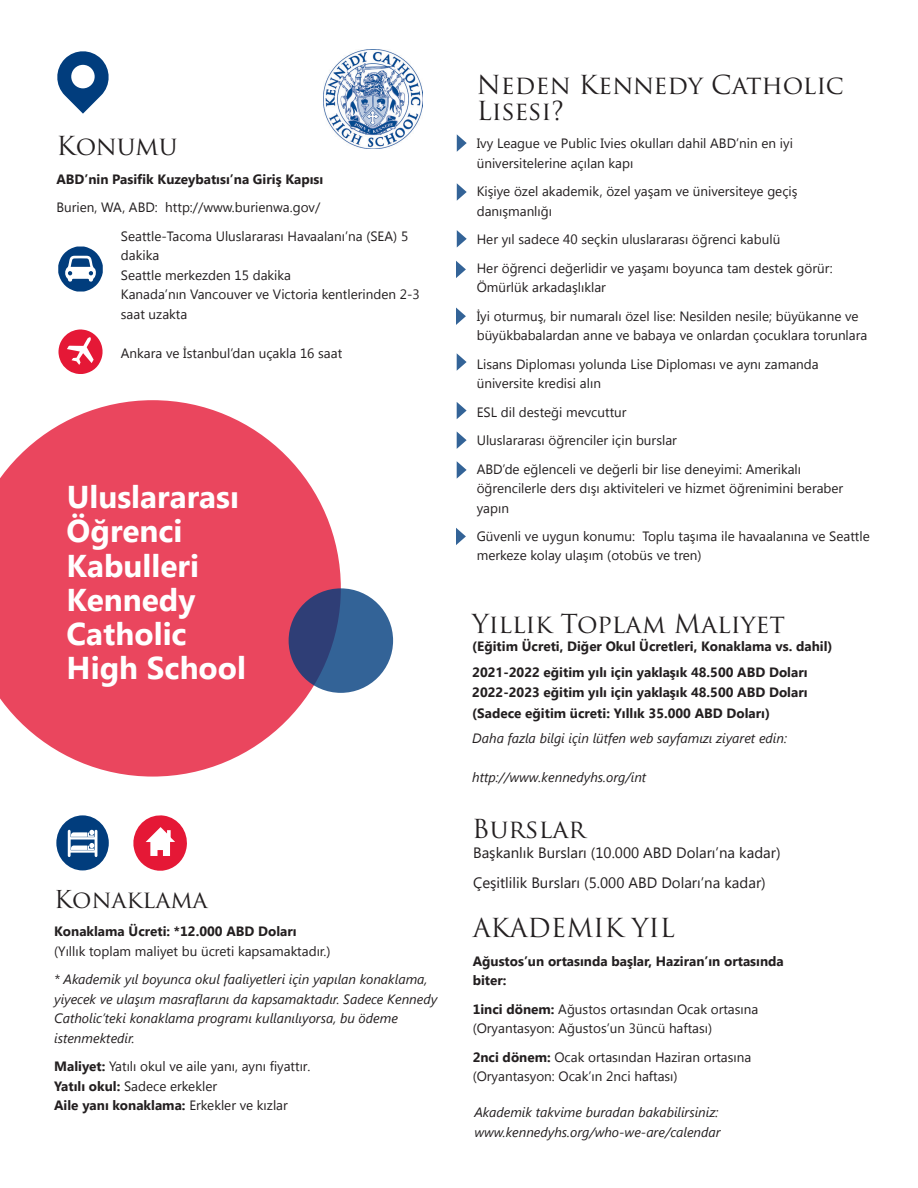
<style>
.page{position:relative;width:918px;height:1188px;background:#fff}
.page>*{position:absolute;margin:0;border:0;box-sizing:border-box;transform-origin:0 0}
.t1{font:700 31.5px/34px "Segoe UI";color:#fff}
.t2{font:25.5px/25.5px "Trajan Pro";color:#231f20}
.t3{font:24px "Trajan Pro";color:#231f20}
.t4{font:15px/30px "Segoe UI";color:#231f20}
.t5{font:13.5px/19.5px "Segoe UI";color:#231f20}
.t6{font:italic 13.5px/19.5px "Segoe UI";color:#231f20}
.t7{font:700 13.5px/25.2px "Segoe UI";color:#231f20}
.s1{font-weight:700}
</style>
<div class="page">
<img style="left:324px;top:50px;width:98px;height:98px">
<svg style="left:0;top:400px;width:341px;height:377px;fill:#ea465e"></svg>
<svg style="left:457px;top:134px;width:10px;height:18px"></svg>
<svg style="left:457px;top:183px;width:10px;height:18px"></svg>
<svg style="left:457px;top:230px;width:10px;height:18px"></svg>
<svg style="left:456px;top:261px;width:10px;height:17px"></svg>
<svg style="left:456px;top:308px;width:10px;height:17px"></svg>
<svg style="left:457px;top:353px;width:10px;height:18px"></svg>
<svg style="left:457px;top:402px;width:10px;height:17px"></svg>
<svg style="left:457px;top:432px;width:10px;height:17px"></svg>
<svg style="left:457px;top:461px;width:10px;height:18px"></svg>
<svg style="left:456px;top:528px;width:10px;height:17px"></svg>
<svg style="left:133px;top:815px;width:54px;height:56px"></svg>
<div style="left:56px;top:815px;width:53px;height:55px;background:#013d7d;border-radius:50%"></div>
<svg style="left:68px;top:830px;width:29px;height:27px"></svg>
<svg style="left:57px;top:51px;width:52px;height:63px"></svg>
<div style="left:71px;top:65px;width:24px;height:23px;background:#fff;border-radius:50%"></div>
<svg style="left:289px;top:588px;width:104px;height:105px;background:#32548a"></svg>
<svg style="left:58px;top:329px;width:45px;height:45px"></svg>
<svg style="left:58px;top:247px;width:45px;height:45px"></svg>
<p class="t2" style="left:56px;top:133px;width:122px">Konumu</p>
<p class="t7" style="left:56px;top:165px;width:268px">ABD’nin Pasifik Kuzeybatısı’na Giriş Kapısı</p>
<p class="t5" style="left:56px;top:197px;width:265px">Burien, WA, ABD: http://www.burienwa.gov/</p>
<p class="t5" style="left:121px;top:225px;width:300px">Seattle-Tacoma Uluslararası Havaalanı’na (SEA) 5 dakika<br>Seattle merkezden 15 dakika<br>Kanada’nın Vancouver ve Victoria kentlerinden 2-3 saat uzakta</p>
<p class="t5" style="left:121px;top:342px;width:223px">Ankara ve İstanbul’dan uçakla 16 saat</p>
<p class="t1" style="left:67px;top:478px;width:174px">Uluslararası<br>Öğrenci<br>Kabulleri</p>
<p class="t1" style="left:67px;top:581px;width:130px">Kennedy<br>Catholic</p>
<p class="t1" style="left:67px;top:649px;width:181px">High School</p>
<p class="t3" style="left:54px;top:884px;width:155px">Konaklama</p>
<p class="t5" style="left:54px;top:921px;width:278px"><span class="s1">Konaklama Ücreti: *12.000 ABD Doları </span>(Yıllık toplam maliyet bu ücreti kapsamaktadır.)</p>
<p class="t6" style="left:54px;top:969px;width:385px">* Akademik yıl boyunca okul faaliyetleri için yapılan konaklama, yiyecek ve ulaşım masraflarını da kapsamaktadır. Sadece Kennedy Catholic’teki konaklama programı kullanılıyorsa, bu ödeme istenmektedir.</p>
<p class="t5" style="left:54px;top:1056px;width:258px"><span class="s1">Maliyet:</span> Yatılı okul ve aile yanı, aynı fiyattır.<br><span class="s1">Yatılı okul:</span> Sadece erkekler<br><span class="s1">Aile yanı konaklama:</span> Erkekler ve kızlar</p>
<p class="t2" style="left:477px;top:72px;width:369px">Neden Kennedy Catholic<br>Lisesi?</p>
<p class="t5" style="left:477px;top:133px;width:318px">Ivy League ve Public Ivies okulları dahil ABD’nin en iyi üniversitelerine açılan kapı</p>
<p class="t5" style="left:477px;top:181px;width:322px">Kişiye özel akademik, özel yaşam ve üniversiteye geçiş danışmanlığı</p>
<p class="t5" style="left:477px;top:229px;width:305px">Her yıl sadece 40 seçkin uluslararası öğrenci kabulü</p>
<p class="t5" style="left:477px;top:257px;width:358px">Her öğrenci değerlidir ve yaşamı boyunca tam destek görür:<br>Ömürlük arkadaşlıklar</p>
<p class="t5" style="left:477px;top:305px;width:392px">İyi oturmuş, bir numaralı özel lise: Nesilden nesile; büyükanne ve büyükbabalardan anne ve babaya ve onlardan çocuklara torunlara</p>
<p class="t5" style="left:477px;top:353px;width:344px">Lisans Diploması yolunda Lise Diploması ve aynı zamanda üniversite kredisi alın</p>
<p class="t5" style="left:477px;top:401px;width:151px">ESL dil desteği mevcuttur</p>
<p class="t5" style="left:477px;top:430px;width:202px">Uluslararası öğrenciler için burslar</p>
<p class="t5" style="left:477px;top:458px;width:368px">ABD’de eğlenceli ve değerli bir lise deneyimi: Amerikalı öğrencilerle ders dışı aktiviteleri ve hizmet öğrenimini beraber yapın</p>
<p class="t5" style="left:477px;top:526px;width:395px">Güvenli ve uygun konumu: Toplu taşıma ile havaalanına ve Seattle merkeze kolay ulaşım (otobüs ve tren)</p>
<p class="t2" style="left:472px;top:611px;width:314px">Yıllık Toplam Maliyet</p>
<p class="t7" style="left:472px;top:633px;width:362px">(Eğitim Ücreti, Diğer Okul Ücretleri, Konaklama vs. dahil)<br>2021-2022 eğitim yılı için yaklaşık 48.500 ABD Doları</p>
<p class="t7" style="left:472px;top:681px;width:337px;line-height:20.7px">2022-2023 eğitim yılı için yaklaşık 48.500 ABD Doları (Sadece eğitim ücreti: Yıllık 35.000 ABD Doları)</p>
<p class="t6" style="left:472px;top:728px;width:316px">Daha fazla bilgi için lütfen web sayfamızı ziyaret edin:</p>
<p class="t6" style="left:472px;top:767px;width:176px">http://www.kennedyhs.org/int</p>
<p class="t2" style="left:472px;top:816px;width:115px">Burslar</p>
<p class="t4" style="left:473px;top:837px;width:309px">Başkanlık Bursları (10.000 ABD Doları’na kadar)<br>Çeşitlilik Bursları (5.000 ABD Doları’na kadar)</p>
<p class="t2" style="left:473px;top:915px;width:204px">AKADEMIK YIL</p>
<p class="t7" style="left:473px;top:951px;width:313px;line-height:19.5px">Ağustos’un ortasında başlar, Haziran’ın ortasında biter:</p>
<p class="t5" style="left:473px;top:999px;width:287px"><span class="s1">1inci dönem:</span> Ağustos ortasından Ocak ortasına (Oryantasyon: Ağustos’un 3üncü haftası)</p>
<p class="t5" style="left:473px;top:1047px;width:280px"><span class="s1">2nci dönem:</span> Ocak ortasından Haziran ortasına (Oryantasyon: Ocak’ın 2nci haftası)</p>
<p class="t6" style="left:474px;top:1102px;width:248px">Akademik takvime buradan bakabilirsiniz: www.kennedyhs.org/who-we-are/calendar</p>
</div>
